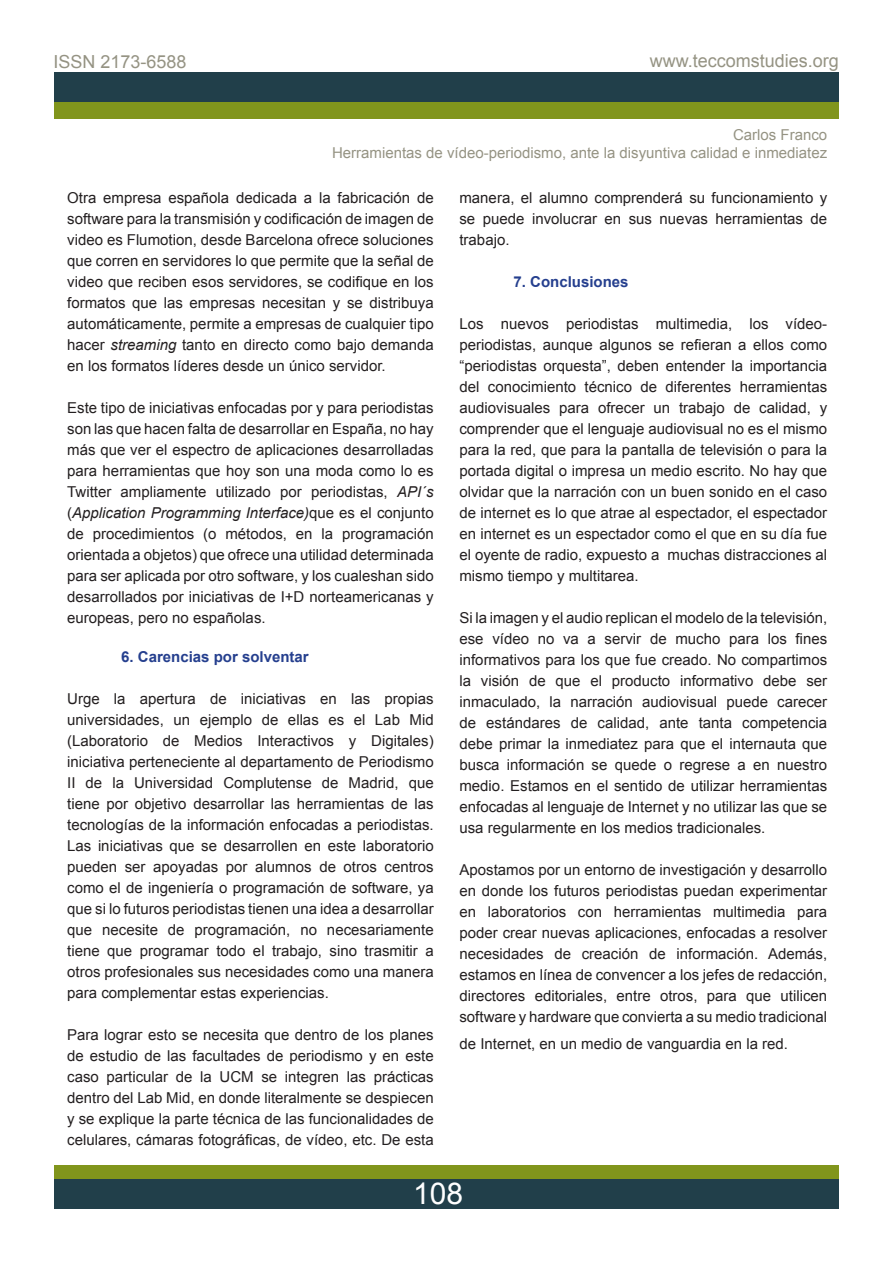
<style>
.page{position:relative;width:893px;height:1263px;background:#fff}
.page>*{position:absolute;margin:0;border:0;box-sizing:border-box;transform-origin:0 0}
.t1{font:30px "Arial";color:#fff}
.t2{font:18px "Arial";color:#959383}
.t3{font:15px/21px "Arial";color:#231f20;text-align:justify}
.t4{font:15px "Arial";color:#959383}
.t5{font:700 15px "Arial";color:#253f8e}
.s1{font-style:italic}
</style>
<div class="page">
<div style="left:54px;top:1165px;width:785px;height:29px;background:#81951c"></div>
<div style="left:54px;top:1179px;width:785px;height:29px;background:#213f4a"></div>
<div style="left:54px;top:90px;width:785px;height:29px;background:#81951c"></div>
<div style="left:54px;top:73px;width:785px;height:29px;background:#213f4a"></div>
<p class="t2" style="left:53px;top:50px;width:135px">ISSN 2173-6588</p>
<p class="t2" style="left:650px;top:49px;width:191px">www.teccomstudies.org</p>
<p class="t4" style="left:733px;top:124px;width:96px">Carlos Franco</p>
<p class="t4" style="left:332px;top:142px;width:497px">Herramientas de vídeo-periodismo, ante la disyuntiva calidad e inmediatez</p>
<p class="t3" style="left:67px;top:187px;width:368px">Otra empresa española dedicada a la fabricación de software para la transmisión y codificación de imagen de video es Flumotion, desde Barcelona ofrece soluciones que corren en servidores lo que permite que la señal de video que reciben esos servidores, se codifique en los formatos que las empresas necesitan y se distribuya automáticamente, permite a empresas de cualquier tipo hacer <span class="s1">streaming</span> tanto en directo como bajo demanda en los formatos líderes desde un único servidor.</p>
<p class="t3" style="left:67px;top:397px;width:368px">Este tipo de iniciativas enfocadas por y para periodistas son las que hacen falta de desarrollar en España, no hay más que ver el espectro de aplicaciones desarrolladas para herramientas que hoy son una moda como lo es Twitter ampliamente utilizado por periodistas, <span class="s1">API´s </span>(<span class="s1">Application Programming Interface)</span>que es el conjunto de procedimientos (o métodos, en la programación orientada a objetos) que ofrece una utilidad determinada para ser aplicada por otro software, y los cualeshan sido desarrollados por iniciativas de I+D norteamericanas y europeas, pero no españolas.</p>
<p class="t5" style="left:121px;top:647px;width:189px">6. Carencias por solventar</p>
<p class="t3" style="left:67px;top:688px;width:368px">Urge la apertura de iniciativas en las propias universidades, un ejemplo de ellas es el Lab Mid (Laboratorio de Medios Interactivos y Digitales) iniciativa perteneciente al departamento de Periodismo II de la Universidad Complutense de Madrid, que tiene por objetivo desarrollar las herramientas de las tecnologías de la información enfocadas a periodistas.<br>Las iniciativas que se desarrollen en este laboratorio pueden ser apoyadas por alumnos de otros centros como el de ingeniería o programación de software, ya que si lo futuros periodistas tienen una idea a desarrollar que necesite de programación, no necesariamente tiene que programar todo el trabajo, sino trasmitir a otros profesionales sus necesidades como una manera para complementar estas experiencias.</p>
<p class="t3" style="left:67px;top:1024px;width:368px">Para lograr esto se necesita que dentro de los planes de estudio de las facultades de periodismo y en este caso particular de la UCM se integren las prácticas dentro del Lab Mid, en donde literalmente se despiecen y se explique la parte técnica de las funcionalidades de celulares, cámaras fotográficas, de vídeo, etc. De esta</p>
<p class="t3" style="left:459px;top:187px;width:369px">manera, el alumno comprenderá su funcionamiento y se puede involucrar en sus nuevas herramientas de trabajo.</p>
<p class="t5" style="left:513px;top:272px;width:117px">7. Conclusiones</p>
<p class="t3" style="left:459px;top:313px;width:369px">Los nuevos periodistas multimedia, los vídeo&shy;periodistas, aunque algunos se refieran a ellos como “periodistas orquesta”, deben entender la importancia del conocimiento técnico de diferentes herramientas audiovisuales para ofrecer un trabajo de calidad, y comprender que el lenguaje audiovisual no es el mismo para la red, que para la pantalla de televisión o para la portada digital o impresa un medio escrito. No hay que olvidar que la narración con un buen sonido en el caso de internet es lo que atrae al espectador, el espectador en internet es un espectador como el que en su día fue el oyente de radio, expuesto a muchas distracciones al mismo tiempo y multitarea.</p>
<p class="t3" style="left:459px;top:607px;width:369px">Si la imagen y el audio replican el modelo de la televisión, ese vídeo no va a servir de mucho para los fines informativos para los que fue creado. No compartimos la visión de que el producto informativo debe ser inmaculado, la narración audiovisual puede carecer de estándares de calidad, ante tanta competencia debe primar la inmediatez para que el internauta que busca información se quede o regrese a en nuestro medio. Estamos en el sentido de utilizar herramientas enfocadas al lenguaje de Internet y no utilizar las que se usa regularmente en los medios tradicionales.</p>
<p class="t3" style="left:459px;top:859px;width:369px">Apostamos por un entorno de investigación y desarrollo en donde los futuros periodistas puedan experimentar en laboratorios con herramientas multimedia para poder crear nuevas aplicaciones, enfocadas a resolver necesidades de creación de información. Además, estamos en línea de convencer a los jefes de redacción, directores editoriales, entre otros, para que utilicen software y hardware que convierta a su medio tradicional</p>
<p class="t3" style="left:459px;top:1033px;width:330px">de Internet, en un medio de vanguardia en la red.</p>
<p class="t1" style="left:413px;top:1174px;width:52px">108</p>
</div>
